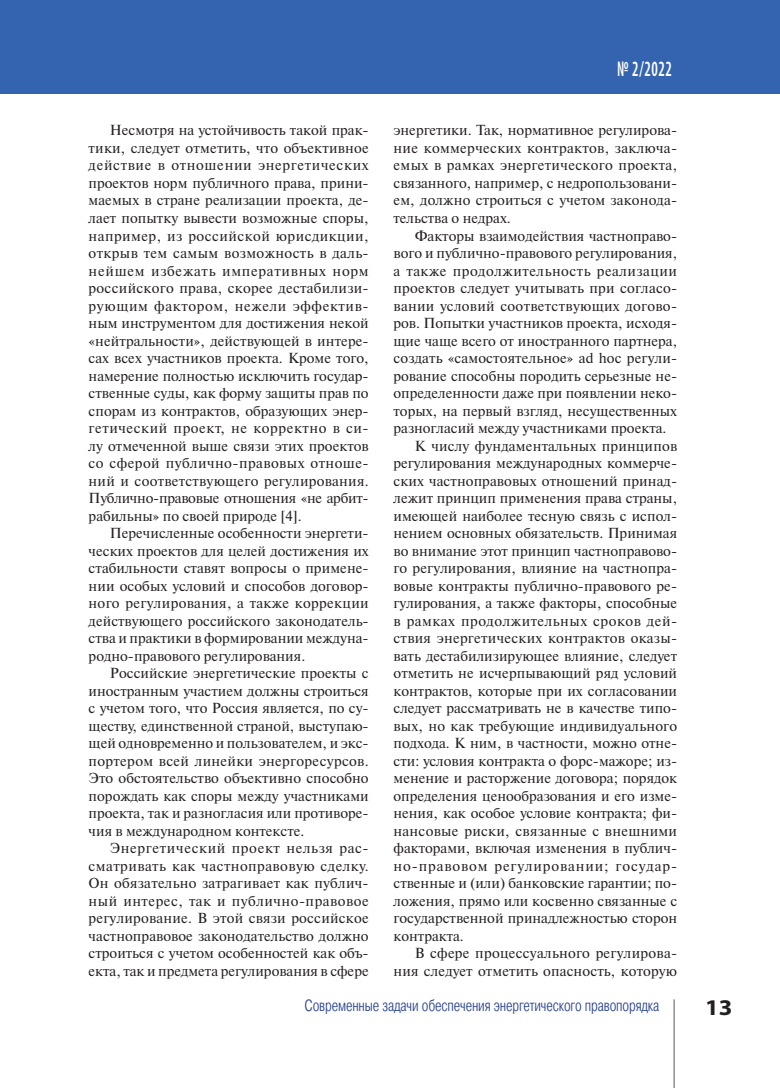
<style>
.page{position:relative;width:780px;height:1088px;background:#fff}
.page>*{position:absolute;margin:0;border:0;box-sizing:border-box;transform-origin:0 0}
.t1{font:700 22.5px "Myriad Pro";color:#231f20;scale:1.1 1}
.t2{font:600 condensed 21.88px "Myriad Pro";color:#fff;scale:.72 1}
.t3{font:300 16.25px "Pragmatica Cond";letter-spacing:-.01em;color:#253f8e;scale:.9 1}
.t4{font:14.5px/17.5px "Newton C";color:#231f20;text-align:justify}
.t5{font:14.5px "Newton C";letter-spacing:.02em;color:#231f20}
.t6{font:14.5px "Newton C";letter-spacing:.035em;color:#231f20}
.t7{font:14.5px "Newton C";letter-spacing:.06em;color:#231f20}
</style>
<div class="page">
<div style="left:18px;top:0;width:762px;height:94px;background:#3463af"></div>
<hr style="left:673px;top:999px;width:1px;height:89px;background:#57585a">
<div style="left:0;top:0;width:18px;height:94px;background:#3463af"></div>
<p class="t4" style="left:89px;top:123px;width:281px;text-indent:21px">Несмотря на устойчивость такой прак&shy;тики, следует отметить, что объективное действие в отношении энергетических проектов норм публичного права, прини&shy;маемых в стране реализации проекта, де&shy;лает попытку вывести возможные споры, например, из российской юрисдикции, открыв тем самым возможность в даль&shy;нейшем избежать императивных норм российского права, скорее дестабилизи&shy;рующим фактором, нежели эффектив&shy;ным инструментом для достижения некой «нейтральности», действующей в интере&shy;сах всех участников проекта. Кроме того, намерение полностью исключить государ&shy;ственные суды, как форму защиты прав по спорам из контрактов, образующих энер&shy;гетический проект, не корректно в си&shy;лу отмеченной выше связи этих проектов со сферой публично-правовых отноше&shy;ний и соответствующего регулирования.<br>Публично-правовые отношения «не арбит&shy;рабильны» по своей природе [4].</p>
<p class="t4" style="left:89px;top:525px;width:281px;text-indent:21px">Перечисленные особенности энергети&shy;ческих проектов для целей достижения их стабильности ставят вопросы о примене&shy;нии особых условий и способов договор&shy;ного регулирования, а также коррекции действующего российского законодатель&shy;ства и практики в формировании междуна&shy;родно-правового регулирования.</p>
<p class="t4" style="left:89px;top:665px;width:281px;text-indent:21px">Российские энергетические проекты с иностранным участием должны строиться с учетом того, что Россия является, по су&shy;ществу, единственной страной, выступаю&shy;щей одновременно и пользователем, и экс&shy;портером всей линейки энергоресурсов.<br>Это обстоятельство объективно способно порождать как споры между участниками проекта, так и разногласия или противоре&shy;чия в международном контексте.</p>
<p class="t4" style="left:89px;top:840px;width:281px;text-indent:21px">Энергетический проект нельзя рас&shy;сматривать как частноправовую сделку.<br>Он обязательно затрагивает как публич&shy;ный интерес, так и публично-правовое регулирование. В этой связи российское частноправовое законодательство должно строиться с учетом особенностей как объ&shy;екта, так и предмета регулирования в сфере</p>
<h2 class="t2" style="left:617px;top:56px;width:78px">№ 2/2022</h2>
<p class="t4" style="left:393px;top:123px;width:285px">энергетики. Так, нормативное регулирова&shy;ние коммерческих контрактов, заключа&shy;емых в рамках энергетического проекта, связанного, например, с недропользовани&shy;ем, должно строиться с учетом законода&shy;тельства о недрах.</p>
<p class="t4" style="left:415px;top:228px;width:264px">Факторы взаимодействия частноправо-</p>
<p class="t4" style="left:393px;top:245px;width:285px">вого и публично-правового регулирования,</p>
<p class="t6" style="left:393px;top:265px;width:285px">а также продолжительность реализации</p>
<p class="t4" style="left:393px;top:280px;width:285px">проектов следует учитывать при согласо-</p>
<p class="t5" style="left:393px;top:300px;width:285px">вании условий соответствующих догово-</p>
<p class="t4" style="left:393px;top:315px;width:285px">ров. Попытки участников проекта, исходя-</p>
<p class="t4" style="left:393px;top:333px;width:285px">щие чаще всего от иностранного партнера,</p>
<p class="t4" style="left:393px;top:350px;width:285px">создать «самостоятельное» ad hoc регули-</p>
<p class="t4" style="left:393px;top:368px;width:285px">рование способны породить серьезные не-</p>
<p class="t4" style="left:393px;top:385px;width:285px">определенности даже при появлении неко-</p>
<p class="t4" style="left:393px;top:403px;width:285px">торых, на первый взгляд, несущественных</p>
<p class="t4" style="left:393px;top:420px;width:274px">разногласий между участниками проекта.</p>
<p class="t4" style="left:415px;top:438px;width:264px">К числу фундаментальных принципов</p>
<p class="t4" style="left:393px;top:455px;width:285px">регулирования международных коммерче-</p>
<p class="t4" style="left:393px;top:473px;width:285px">ских частноправовых отношений принад-</p>
<p class="t4" style="left:393px;top:490px;width:285px">лежит принцип применения права страны,</p>
<p class="t4" style="left:393px;top:508px;width:285px">имеющей наиболее тесную связь с испол-</p>
<p class="t4" style="left:393px;top:525px;width:285px">нением основных обязательств. Принимая</p>
<p class="t4" style="left:393px;top:543px;width:285px">во внимание этот принцип частноправово-</p>
<p class="t4" style="left:393px;top:560px;width:285px">го регулирования, влияние на частнопра-</p>
<p class="t4" style="left:393px;top:578px;width:285px">вовые контракты публично-правового ре-</p>
<p class="t4" style="left:393px;top:595px;width:285px">гулирования, а также факторы, способные</p>
<p class="t6" style="left:393px;top:615px;width:285px">в рамках продолжительных сроков дей-</p>
<p class="t5" style="left:393px;top:633px;width:285px">ствия энергетических контрактов оказы-</p>
<p class="t4" style="left:393px;top:648px;width:285px">вать дестабилизирующее влияние, следует</p>
<p class="t4" style="left:393px;top:665px;width:285px">отметить не исчерпывающий ряд условий</p>
<p class="t4" style="left:393px;top:683px;width:285px">контрактов, которые при их согласовании</p>
<p class="t4" style="left:393px;top:700px;width:285px">следует рассматривать не в качестве типо-</p>
<p class="t4" style="left:393px;top:718px;width:285px">вых, но как требующие индивидуального</p>
<p class="t4" style="left:393px;top:735px;width:285px">подхода. К ним, в частности, можно отне-</p>
<p class="t4" style="left:393px;top:753px;width:285px">сти: условия контракта о форс-мажоре; из-</p>
<p class="t4" style="left:393px;top:770px;width:285px">менение и расторжение договора; порядок</p>
<p class="t4" style="left:393px;top:788px;width:285px">определения ценообразования и его изме-</p>
<p class="t4" style="left:393px;top:805px;width:285px">нения, как особое условие контракта; фи-</p>
<p class="t5" style="left:393px;top:825px;width:285px">нансовые риски, связанные с внешними</p>
<p class="t4" style="left:393px;top:840px;width:285px">факторами, включая изменения в публич-</p>
<p class="t7" style="left:393px;top:860px;width:285px">но-правовом регулировании; государ-</p>
<p class="t4" style="left:393px;top:875px;width:285px">ственные и (или) банковские гарантии; по-</p>
<p class="t4" style="left:393px;top:893px;width:285px">ложения, прямо или косвенно связанные с</p>
<p class="t4" style="left:393px;top:910px;width:285px">государственной принадлежностью сторон</p>
<p class="t4" style="left:393px;top:928px;width:72px">контракта.</p>
<p class="t5" style="left:415px;top:948px;width:264px">В сфере процессуального регулирова-</p>
<p class="t4" style="left:393px;top:963px;width:285px">ния следует отметить опасность, которую</p>
<p class="t3" style="left:304px;top:999px;width:395px">Современные задачи обеспечения энергетического правопорядка</p>
<h1 class="t1" style="left:705px;top:993px;width:26px">13</h1>
</div>
